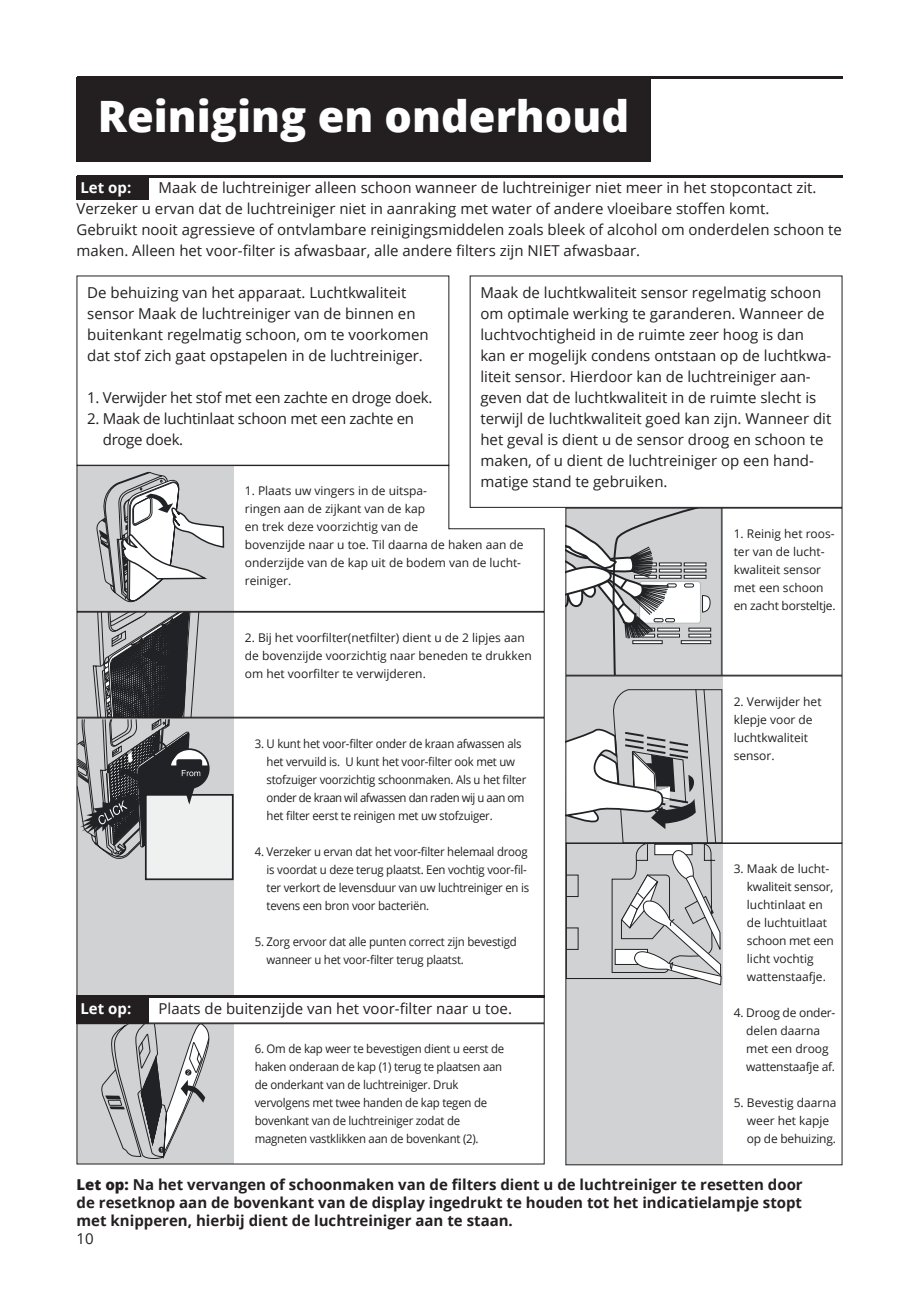
<style>
.page{position:relative;width:919px;height:1289px;background:#fff}
.page>*{position:absolute;margin:0;border:0;box-sizing:border-box;transform-origin:0 0}
.t1{font:800 43.2px "Open Sans";color:#fff}
.t2{font:15px/21px "Open Sans";color:#231f20}
.t3{font:700 15px/18px "Open Sans";color:#231f20;text-align:justify}
.t4{font:15px/21px "Open Sans";letter-spacing:-.02em;color:#231f20}
.t5{font:700 15px "Open Sans";color:#fff}
.t6{font:12px/18px "Open Sans";letter-spacing:-.02em;color:#231f20;scale:.95 1}
.t7{font:12px/18px "Open Sans";color:#231f20}
.t8{font:12px/18px "Open Sans";letter-spacing:-.02em;color:#231f20}
.s1{font-weight:800}
</style>
<div class="page">
<div style="left:77px;top:176px;width:72px;height:23px;background:#231f20"></div>
<hr style="left:77px;top:176px;width:765px;height:2px;background:#231f20">
<div style="left:77px;top:77px;width:574px;height:84px;background:#231f20"></div>
<hr style="left:77px;top:77px;width:765px;height:2px;background:#231f20">
<div style="left:77px;top:1024px;width:156px;height:139px;background:#d1d2d4"></div>
<div style="left:77px;top:718px;width:156px;height:305px;background:#d1d2d4"></div>
<div style="left:149px;top:995px;width:222px;height:28px;background:#fff"></div>
<div style="left:566px;top:843px;width:156px;height:321px;background:#d1d2d4"></div>
<div style="left:566px;top:508px;width:156px;height:167px;background:#d1d2d4"></div>
<hr style="left:720px;top:508px;width:2px;height:167px;background:#535758">
<svg style="left:567px;top:509px;width:145px;height:164px"></svg>
<div style="left:77px;top:612px;width:156px;height:105px;background:#d1d2d4"></div>
<div style="left:566px;top:676px;width:156px;height:167px;background:#d1d2d4"></div>
<svg style="left:225px;top:465px;width:320px;height:147px"></svg>
<div style="left:77px;top:1023px;width:467px;height:141px;border:1px solid #231f20"></div>
<div style="left:565px;top:843px;width:277px;height:322px;border:1px solid #231f20"></div>
<div style="left:565px;top:507px;width:277px;height:168px;border:1px solid #231f20"></div>
<div style="left:77px;top:611px;width:467px;height:106px;border:1px solid #231f20"></div>
<div style="left:565px;top:675px;width:277px;height:168px;border:1px solid #231f20"></div>
<div style="left:145px;top:794px;width:88px;height:86px;background:#eff1f0;border:2px solid #212225"></div>
<svg style="left:76px;top:389px;width:149px;height:471px"></svg>
<svg style="left:100px;top:1022px;width:112px;height:137px"></svg>
<svg style="left:565px;top:688px;width:157px;height:297px"></svg>
<div style="left:77px;top:995px;width:72px;height:28px;background:#231f20"></div>
<hr style="left:77px;top:995px;width:467px;height:2px;background:#231f20">
<h1 class="t1" style="left:98px;top:98px;width:533px">Reiniging en onderhoud</h1>
<p class="t2" style="left:77px;top:178px;width:766px;text-indent:82px">Maak de luchtreiniger alleen schoon wanneer de luchtreiniger niet meer in het stopcontact zit.<br>Verzeker u ervan dat de luchtreiniger niet in aanraking met water of andere vloeibare stoffen komt.<br>Gebruikt nooit agressieve of ontvlambare reinigingsmiddelen zoals bleek of alcohol om onderdelen schoon te maken. Alleen het voor-filter is afwasbaar, alle andere filters zijn NIET afwasbaar.</p>
<p class="t5" style="left:80px;top:181px;width:52px">Let op:</p>
<p class="t2" style="left:87px;top:283px;width:343px">De behuizing van het apparaat. Luchtkwaliteit sensor Maak de luchtreiniger van de binnen en buitenkant regelmatig schoon, om te voorkomen dat stof zich gaat opstapelen in de luchtreiniger.</p>
<p class="t4" style="left:87px;top:388px;width:346px">1. Verwijder het stof met een zachte en droge doek.</p>
<p class="t4" style="left:103px;top:409px;width:313px;text-indent:-16px">2. Maak de luchtinlaat schoon met een zachte en droge doek.</p>
<p class="t2" style="left:480px;top:283px;width:352px">Maak de luchtkwaliteit sensor regelmatig schoon om optimale werking te garanderen. Wanneer de luchtvochtigheid in de ruimte zeer hoog is dan kan er mogelijk condens ontstaan op de luchtkwa&shy;liteit sensor. Hierdoor kan de luchtreiniger aan&shy;geven dat de luchtkwaliteit in de ruimte slecht is terwijl de luchtkwaliteit goed kan zijn. Wanneer dit het geval is dient u de sensor droog en schoon te maken, of u dient de luchtreiniger op een hand&shy;matige stand te gebruiken.</p>
<p class="t7" style="left:245px;top:483px;width:280px">1. Plaats uw vingers in de uitspa-<br>ringen aan de zijkant van de kap<br>en trek deze voorzichtig van de<br>bovenzijde naar u toe. Til daarna de haken aan de onderzijde van de kap uit de bodem van de lucht&shy;reiniger.</p>
<p class="t7" style="left:733px;top:526px;width:103px">1. Reinig het roos&shy;ter van de lucht&shy;kwaliteit sensor met een schoon en zacht borsteltje.</p>
<p class="t7" style="left:245px;top:628px;width:288px">2. Bij het voorfilter(netfilter) dient u de 2 lipjes aan de bovenzijde voorzichtig naar beneden te drukken om het voorfilter te verwijderen.</p>
<p class="t6" style="left:266px;top:734px;width:275px;text-indent:-12px">3. U kunt het voor-filter onder de kraan afwassen als het vervuild is. U kunt het voor-filter ook met uw stofzuiger voorzichtig schoonmaken. Als u het filter onder de kraan wil afwassen dan raden wij u aan om het filter eerst te reinigen met uw stofzuiger.</p>
<p class="t6" style="left:266px;top:842px;width:278px;text-indent:-12px">4. Verzeker u ervan dat het voor-filter helemaal droog is voordat u deze terug plaatst. Een vochtig voor-fil&shy;ter verkort de levensduur van uw luchtreiniger en is tevens een bron voor bacteriën.</p>
<p class="t6" style="left:266px;top:933px;width:265px;text-indent:-12px">5. Zorg ervoor dat alle punten correct zijn bevestigd wanneer u het voor-filter terug plaatst.</p>
<p class="t5" style="left:80px;top:1002px;width:52px">Let op:</p>
<p class="t2" style="left:159px;top:997px;width:355px">Plaats de buitenzijde van het voor-filter naar u toe.</p>
<p class="t6" style="left:255px;top:1040px;width:264px">6. Om de kap weer te bevestigen dient u eerst de haken onderaan de kap (1) terug te plaatsen aan de onderkant van de luchtreiniger. Druk vervolgens met twee handen de kap tegen de bovenkant van de luchtreiniger zodat de magneten vastklikken aan de bovenkant (2).</p>
<p class="t7" style="left:733px;top:693px;width:89px">2. Verwijder het klepje voor de luchtkwaliteit sensor.</p>
<p class="t7" style="left:746px;top:861px;width:88px;text-indent:-13px">3. Maak de lucht&shy;kwaliteit sensor, luchtinlaat en de luchtuitlaat schoon met een licht vochtig wattenstaafje.</p>
<p class="t8" style="left:746px;top:1005px;width:91px;text-indent:-12px">4. Droog de onder&shy;delen daarna met een droog wattenstaafje af.</p>
<p class="t7" style="left:746px;top:1095px;width:91px;text-indent:-13px">5. Bevestig daarna weer het kapje op de behuizing.</p>
<p class="t3" style="left:77px;top:1175px;width:727px"><span class="s1">Let op:</span> Na het vervangen of schoonmaken van de filters dient u de luchtreiniger te resetten door de resetknop aan de bovenkant van de display ingedrukt te houden tot het indicatielampje stopt met knipperen, hierbij dient de luchtreiniger aan te staan.</p>
<p class="t2" style="left:77px;top:1229px;width:19px">10</p>
</div>
